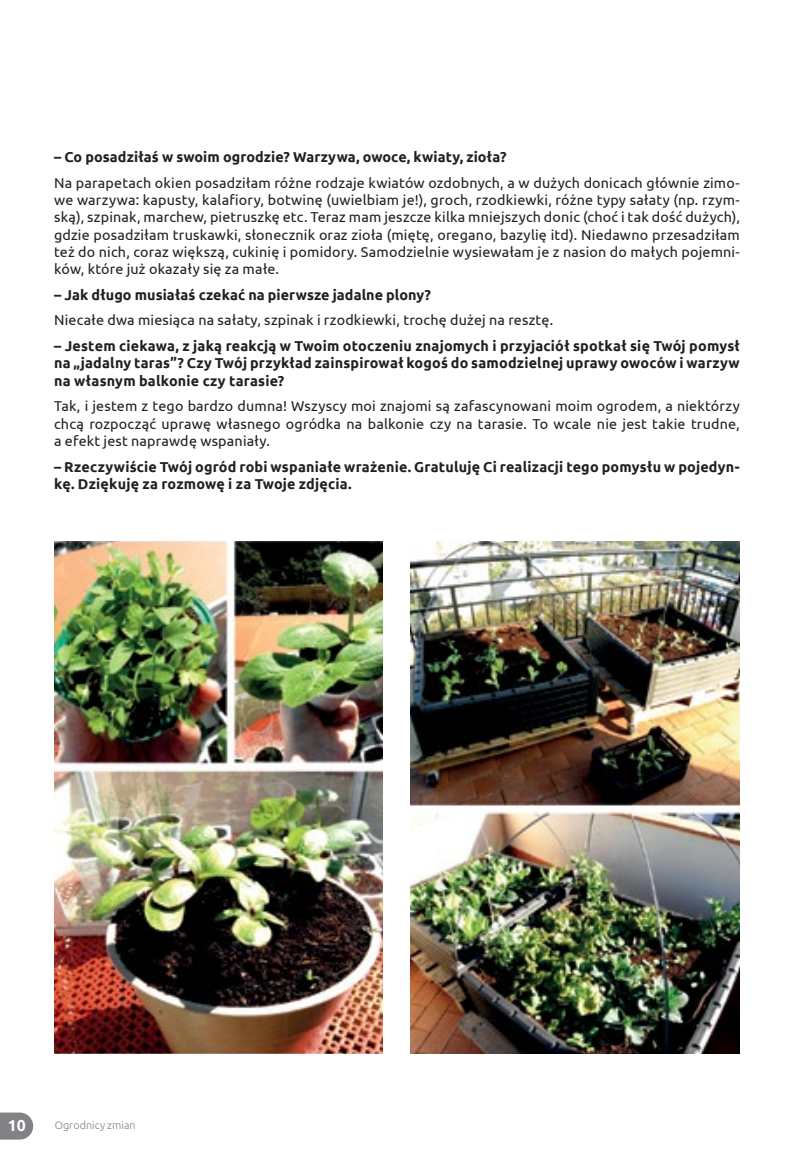
<style>
.page{position:relative;width:794px;height:1166px;background:#fff}
.page>*{position:absolute;margin:0;border:0;box-sizing:border-box;transform-origin:0 0}
.t1{font:700 15.92px "Ubuntu";color:#fff}
.t2{font:14.35px/17.2px "Ubuntu";letter-spacing:.01em;color:#231f20;text-align:justify}
.t3{font:700 14.35px/17.2px "Ubuntu";letter-spacing:.015em;color:#231f20;text-align:justify}
.t4{font:300 10.67px "Ubuntu";letter-spacing:.005em;color:#808285}
</style>
<div class="page">
<img style="left:55px;top:541px;width:328px;height:512px">
<svg style="left:0;top:1112px;width:33px;height:27px"></svg>
<img style="left:410px;top:541px;width:330px;height:512px">
<p class="t3" style="left:54px;top:148px;width:454px">– Co posadziłaś w swoim ogrodzie? Warzywa, owoce, kwiaty, zioła?</p>
<p class="t2" style="left:54px;top:174px;width:687px">Na parapetach okien posadziłam różne rodzaje kwiatów ozdobnych, a w dużych donicach głównie zimo&shy;we warzywa: kapusty, kalafiory, botwinę (uwielbiam je!), groch, rzodkiewki, różne typy sałaty (np. rzym&shy;ską), szpinak, marchew, pietruszkę etc. Teraz mam jeszcze kilka mniejszych donic (choć i tak dość dużych), gdzie posadziłam truskawki, słonecznik oraz zioła (miętę, oregano, bazylię itd). Niedawno przesadziłam też do nich, coraz większą, cukinię i pomidory. Samodzielnie wysiewałam je z nasion do małych pojemni&shy;ków, które już okazały się za małe.</p>
<p class="t3" style="left:54px;top:286px;width:378px">– Jak długo musiałaś czekać na pierwsze jadalne plony?</p>
<p class="t2" style="left:54px;top:311px;width:500px">Niecałe dwa miesiąca na sałaty, szpinak i rzodkiewki, trochę dużej na resztę.</p>
<p class="t3" style="left:54px;top:337px;width:687px">– Jestem ciekawa, z jaką reakcją w Twoim otoczeniu znajomych i przyjaciół spotkał się Twój pomysł na „jadalny taras”? Czy Twój przykład zainspirował kogoś do samodzielnej uprawy owoców i warzyw na własnym balkonie czy tarasie?</p>
<p class="t2" style="left:54px;top:397px;width:687px">Tak, i jestem z tego bardzo dumna! Wszyscy moi znajomi są zafascynowani moim ogrodem, a niektórzy chcą rozpocząć uprawę własnego ogródka na balkonie czy na tarasie. To wcale nie jest takie trudne, a efekt jest naprawdę wspaniały.</p>
<p class="t3" style="left:54px;top:458px;width:687px">– Rzeczywiście Twój ogród robi wspaniałe wrażenie. Gratuluję Ci realizacji tego pomysłu w pojedyn&shy;kę. Dziękuję za rozmowę i za Twoje zdjęcia.</p>
<p class="t1" style="left:8px;top:1115px;width:20px">10</p>
<p class="t4" style="left:55px;top:1119px;width:83px">Ogrodnicy zmian</p>
</div>
